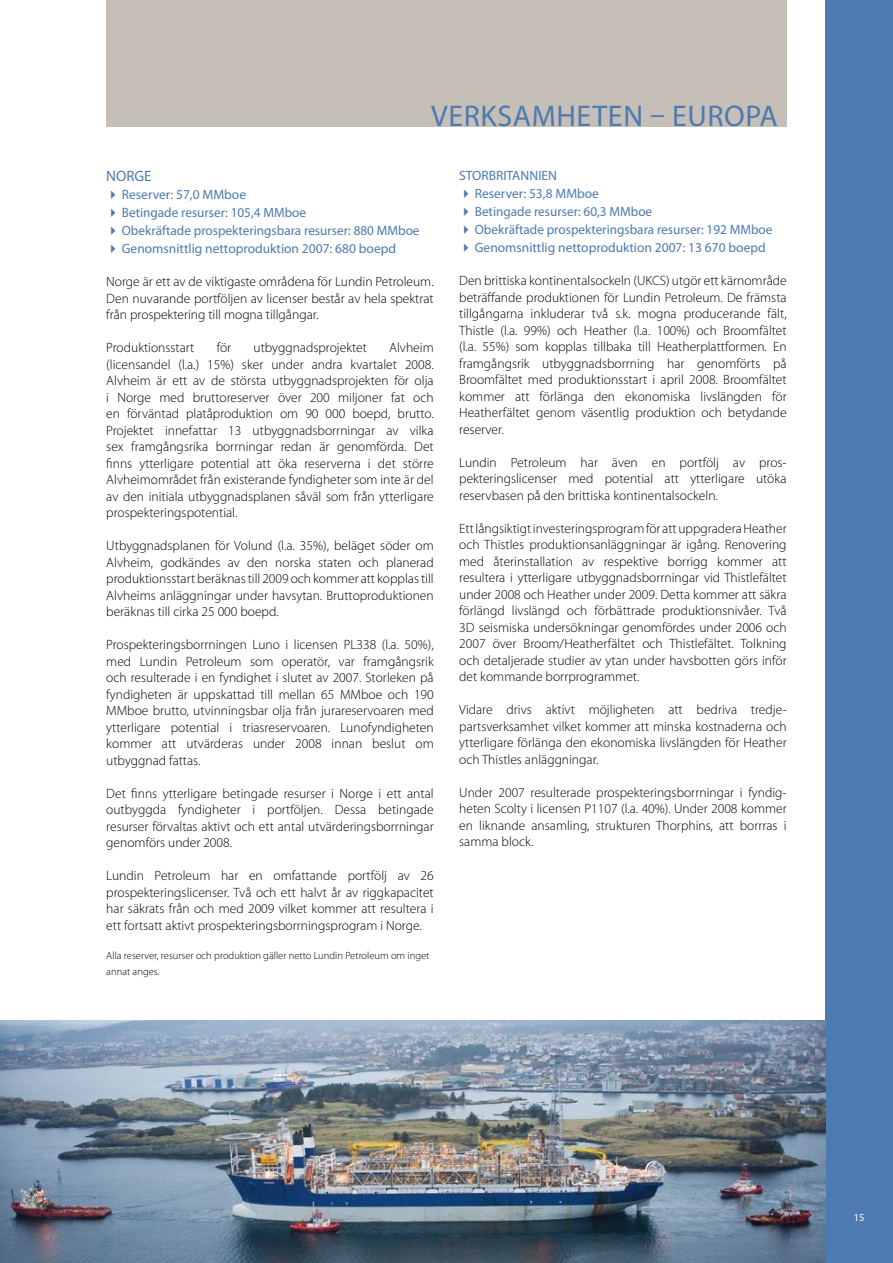
<style>
.page{position:relative;width:893px;height:1263px;background:#fff}
.page>*{position:absolute;margin:0;border:0;box-sizing:border-box;transform-origin:0 0}
.t1{font:30px "Myriad Pro";letter-spacing:.02em;color:#4c7ab1}
.t2{font:15px "Myriad Pro";color:#4c7ab1}
.t3{font:300 13.5px/16.5px "Myriad Pro";color:#000;text-align:justify}
.t4{font:13.5px "Myriad Pro";color:#4c7ab1}
.t5{font:300 10.5px/15px "Myriad Pro";color:#000}
.t6{font:10.5px "Myriad Pro";color:#fff}
</style>
<div class="page">
<div style="left:825px;top:0;width:68px;height:1263px;background:#4c7ab1"></div>
<div style="left:106px;top:0;width:681px;height:126px;background:#c6bfb8"></div>
<img style="left:0;top:1020px;width:825px;height:243px">
<h1 class="t1" style="left:431px;top:98px;width:19px">verksamheten</h1>
<h1 class="t1" style="left:650px;top:98px;width:129px">– EUROPA</h1>
<p class="t2" style="left:106px;top:167px;width:47px">NORGE</p>
<p class="t4" style="left:106px;top:186px;width:141px">✔Reserver: 57,0 MMboe</p>
<p class="t4" style="left:106px;top:204px;width:201px">✔Betingade resurser: 105,4 MMboe</p>
<p class="t4" style="left:106px;top:222px;width:315px">✔Obekräftade prospekteringsbara resurser: 880 MMboe</p>
<p class="t4" style="left:106px;top:240px;width:291px">✔Genomsnittlig nettoproduktion 2007: 680 boepd</p>
<p class="t3" style="left:106px;top:273px;width:329px">Norge är ett av de viktigaste områdena för Lundin Petroleum.<br>Den nuvarande portföljen av licenser består av hela spektrat från prospektering till mogna tillgångar.</p>
<p class="t3" style="left:106px;top:339px;width:90px">Produktionsstart</p>
<p class="t3" style="left:217px;top:339px;width:16px">för</p>
<p class="t3" style="left:254px;top:339px;width:115px">utbyggnadsprojektet</p>
<p class="t3" style="left:106px;top:339px;width:329px;text-indent:283px">Alvheim (licensandel (l.a.) 15%) sker under andra kvartalet 2008.<br>Alvheim är ett av de största utbyggnadsprojekten för olja i Norge med bruttoreserver över 200 miljoner fat och en förväntad platåproduktion om 90 000 boepd, brutto.<br>Projektet innefattar 13 utbyggnadsborrningar av vilka sex framgångsrika borrningar redan är genomförda. Det finns ytterligare potential att öka reserverna i det större Alvheimområdet från existerande fyndigheter som inte är del av den initiala utbyggnadsplanen såväl som från ytterligare prospekteringspotential.</p>
<p class="t3" style="left:106px;top:537px;width:329px">Utbyggnadsplanen för Volund (l.a. 35%), beläget söder om Alvheim, godkändes av den norska staten och planerad produktionsstart beräknas till 2009 och kommer att kopplas till Alvheims anläggningar under havsytan. Bruttoproduktionen beräknas till cirka 25 000 boepd.</p>
<p class="t3" style="left:106px;top:636px;width:329px">Prospekteringsborrningen Luno i licensen PL338 (l.a. 50%), med Lundin Petroleum som operatör, var framgångsrik och resulterade i en fyndighet i slutet av 2007. Storleken på fyndigheten är uppskattad till mellan 65 MMboe och 190<br>MMboe brutto, utvinningsbar olja från jurareservoaren med ytterligare potential i triasreservoaren. Lunofyndigheten kommer att utvärderas under 2008 innan beslut om utbyggnad fattas.</p>
<p class="t3" style="left:106px;top:785px;width:329px">Det finns ytterligare betingade resurser i Norge i ett antal outbyggda fyndigheter i portföljen. Dessa betingade resurser förvaltas aktivt och ett antal utvärderingsborrningar genomförs under 2008.</p>
<p class="t3" style="left:106px;top:867px;width:329px">Lundin Petroleum har en omfattande portfölj av 26 prospekteringslicenser. Två och ett halvt år av riggkapacitet har säkrats från och med 2009 vilket kommer att resultera i ett fortsatt aktivt prospekteringsborrningsprogram i Norge.</p>
<p class="t5" style="left:106px;top:948px;width:325px">Alla reserver, resurser och produktion gäller netto Lundin Petroleum om inget annat anges.</p>
<p class="t4" style="left:459px;top:167px;width:99px">STORBRITANNIEN</p>
<p class="t4" style="left:459px;top:185px;width:141px">✔Reserver: 53,8 MMboe</p>
<p class="t4" style="left:459px;top:203px;width:194px">✔Betingade resurser: 60,3 MMboe</p>
<p class="t4" style="left:459px;top:221px;width:315px">✔Obekräftade prospekteringsbara resurser: 192 MMboe</p>
<p class="t4" style="left:459px;top:239px;width:308px">✔Genomsnittlig nettoproduktion 2007: 13 670 boepd</p>
<p class="t3" style="left:459px;top:272px;width:329px">Den brittiska kontinentalsockeln (UKCS) utgör ett kärnområde beträffande produktionen för Lundin Petroleum. De främsta tillgångarna inkluderar två s.k. mogna producerande fält, Thistle (l.a. 99%) och Heather (l.a. 100%) och Broomfältet (l.a. 55%) som kopplas tillbaka till Heatherplattformen. En framgångsrik utbyggnadsborrning har genomförts på Broomfältet med produktionsstart i april 2008. Broomfältet kommer att förlänga den ekonomiska livslängden för Heatherfältet genom väsentlig produktion och betydande reserver.</p>
<p class="t3" style="left:459px;top:454px;width:329px">Lundin Petroleum har även en portfölj av pros&shy;pekteringslicenser med potential att ytterligare utöka reservbasen på den brittiska kontinentalsockeln.</p>
<p class="t3" style="left:459px;top:520px;width:329px">Ett långsiktigt investeringsprogram för att uppgradera Heather och Thistles produktionsanläggningar är igång. Renovering med återinstallation av respektive borrigg kommer att resultera i ytterligare utbyggnadsborrningar vid Thistlefältet under 2008 och Heather under 2009. Detta kommer att säkra förlängd livslängd och förbättrade produktionsnivåer. Två 3D seismiska undersökningar genomfördes under 2006 och 2007 över Broom/Heatherfältet och Thistlefältet. Tolkning och detaljerade studier av ytan under havsbotten görs inför det kommande borrprogrammet.</p>
<p class="t3" style="left:459px;top:701px;width:329px">Vidare drivs aktivt möjligheten att bedriva tredje&shy;partsverksamhet vilket kommer att minska kostnaderna och ytterligare förlänga den ekonomiska livslängden för Heather och Thistles anläggningar.</p>
<p class="t3" style="left:459px;top:784px;width:329px">Under 2007 resulterade prospekteringsborrningar i fyndig&shy;heten Scolty i licensen P1107 (l.a. 40%). Under 2008 kommer en liknande ansamling, strukturen Thorphins, att borrras i samma block.</p>
<p class="t6" style="left:854px;top:1211px;width:12px">15</p>
</div>
